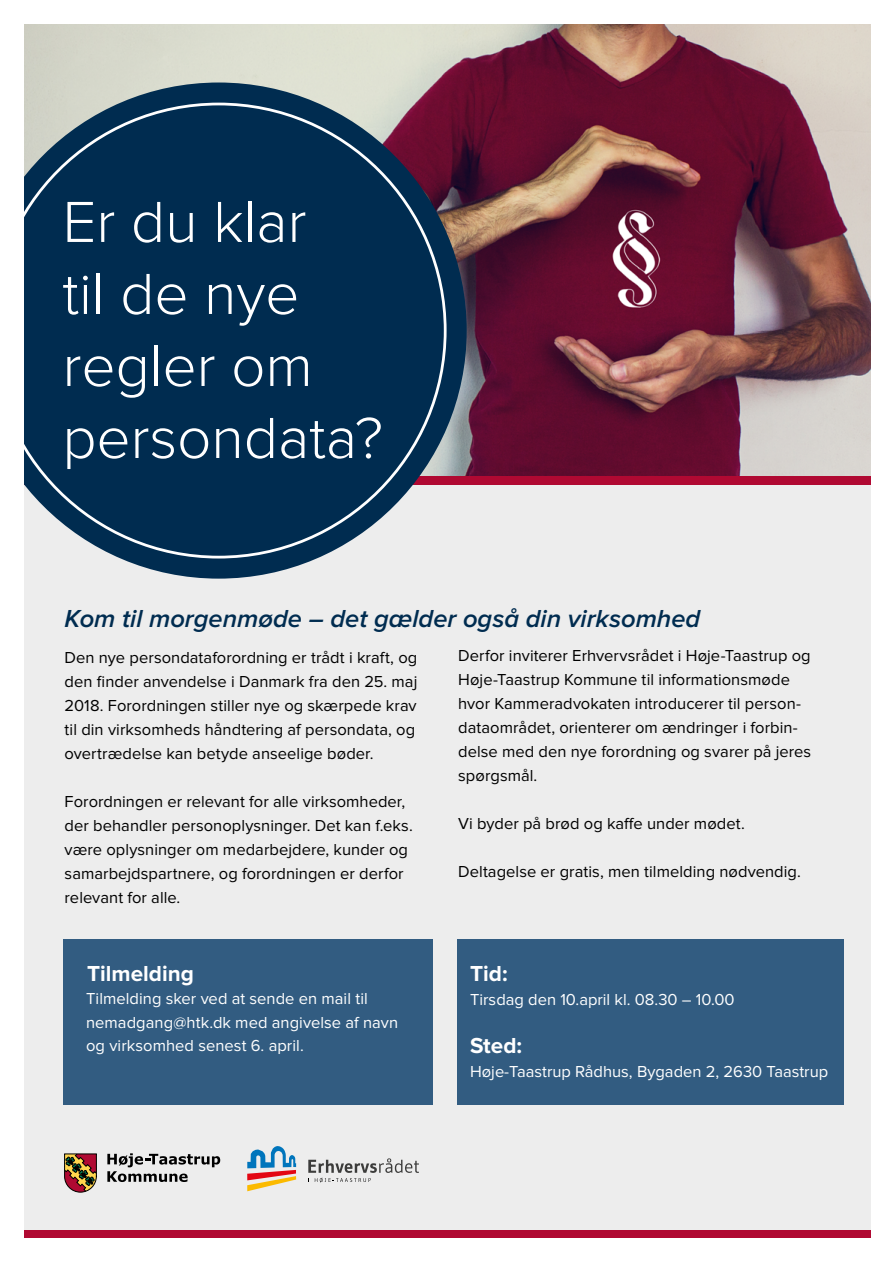
<style>
.page{position:relative;width:893px;height:1263px;background:#ededed}
.page>*{position:absolute;margin:0;border:0;box-sizing:border-box;transform-origin:0 0}
.t1{font:300 60px/72px "Proxima Nova";color:#fff}
.t2{font:italic 600 25.5px "Proxima Nova";color:#002c50}
.t3{font:700 22.5px "Proxima Nova";color:#fff}
.t4{font:16.5px/24px "Proxima Nova";letter-spacing:.005em;color:#000}
.t5{font:16.5px/23.7px "Proxima Nova";color:#fff}
</style>
<div class="page">
<img style="left:23px;top:23px;width:849px;height:453px">
<div style="left:64px;top:939px;width:369px;height:165px;background:#325c81"></div>
<div style="left:457px;top:939px;width:387px;height:165px;background:#325c81"></div>
<div style="left:0;top:476px;width:893px;height:9px;background:#b00932"></div>
<div style="left:0;top:1230px;width:893px;height:8px;background:#b00932"></div>
<svg style="left:23px;top:83px;width:444px;height:496px"></svg>
<svg style="left:23px;top:103px;width:424px;height:455px;background:#1a3e5e"></svg>
<div style="left:0;top:0;width:23px;height:1263px;background:#fff"></div>
<div style="left:872px;top:0;width:21px;height:1263px;background:#fff"></div>
<div style="left:0;top:0;width:893px;height:23px;background:#fff"></div>
<div style="left:0;top:1238px;width:893px;height:25px;background:#fff"></div>
<svg style="left:64px;top:1153px;width:33px;height:39px"></svg>
<svg style="left:107px;top:1153px;width:113px;height:29px"></svg>
<svg style="left:308px;top:1158px;width:111px;height:24px"></svg>
<svg style="left:247px;top:1146px;width:49px;height:45px"></svg>
<h1 class="t1" style="left:63px;top:187px;width:322px">Er du klar<br>til de nye regler om persondata?</h1>
<h2 class="t2" style="left:65px;top:604px;width:637px">Kom til morgenmøde – det gælder også din virksomhed</h2>
<p class="t4" style="left:65px;top:646px;width:354px">Den nye persondataforordning er trådt i kraft, og den finder anvendelse i Danmark fra den 25. maj 2018. Forordningen stiller nye og skærpede krav til din virksomheds håndtering af persondata, og overtrædelse kan betyde anseelige bøder.</p>
<p class="t4" style="left:65px;top:790px;width:350px">Forordningen er relevant for alle virksomheder, der behandler personoplysninger. Det kan f.eks. være oplysninger om medarbejdere, kunder og samarbejdspartnere, og forordningen er derfor relevant for alle.</p>
<h3 class="t3" style="left:87px;top:960px;width:108px">Tilmelding</h3>
<p class="t5" style="left:86px;top:987px;width:313px">Tilmelding sker ved at sende en mail til nemadgang@htk.dk med angivelse af navn og virksomhed senest 6. april.</p>
<p class="t4" style="left:458px;top:643px;width:354px">Derfor inviterer Erhvervsrådet i Høje-Taastrup og Høje-Taastrup Kommune til informationsmøde hvor Kammeradvokaten introducerer til person&shy;dataområdet, orienterer om ændringer i forbin&shy;delse med den nye forordning og svarer på jeres spørgsmål.</p>
<p class="t4" style="left:458px;top:811px;width:288px">Vi byder på brød og kaffe under mødet.</p>
<p class="t4" style="left:458px;top:859px;width:344px">Deltagelse er gratis, men tilmelding nødvendig.</p>
<h3 class="t3" style="left:470px;top:960px;width:39px">Tid:</h3>
<p class="t5" style="left:470px;top:988px;width:266px">Tirsdag den 10.april kl. 08.30 – 10.00</p>
<h3 class="t3" style="left:470px;top:1032px;width:54px">Sted:</h3>
<p class="t5" style="left:470px;top:1060px;width:360px">Høje-Taastrup Rådhus, Bygaden 2, 2630 Taastrup</p>
</div>
